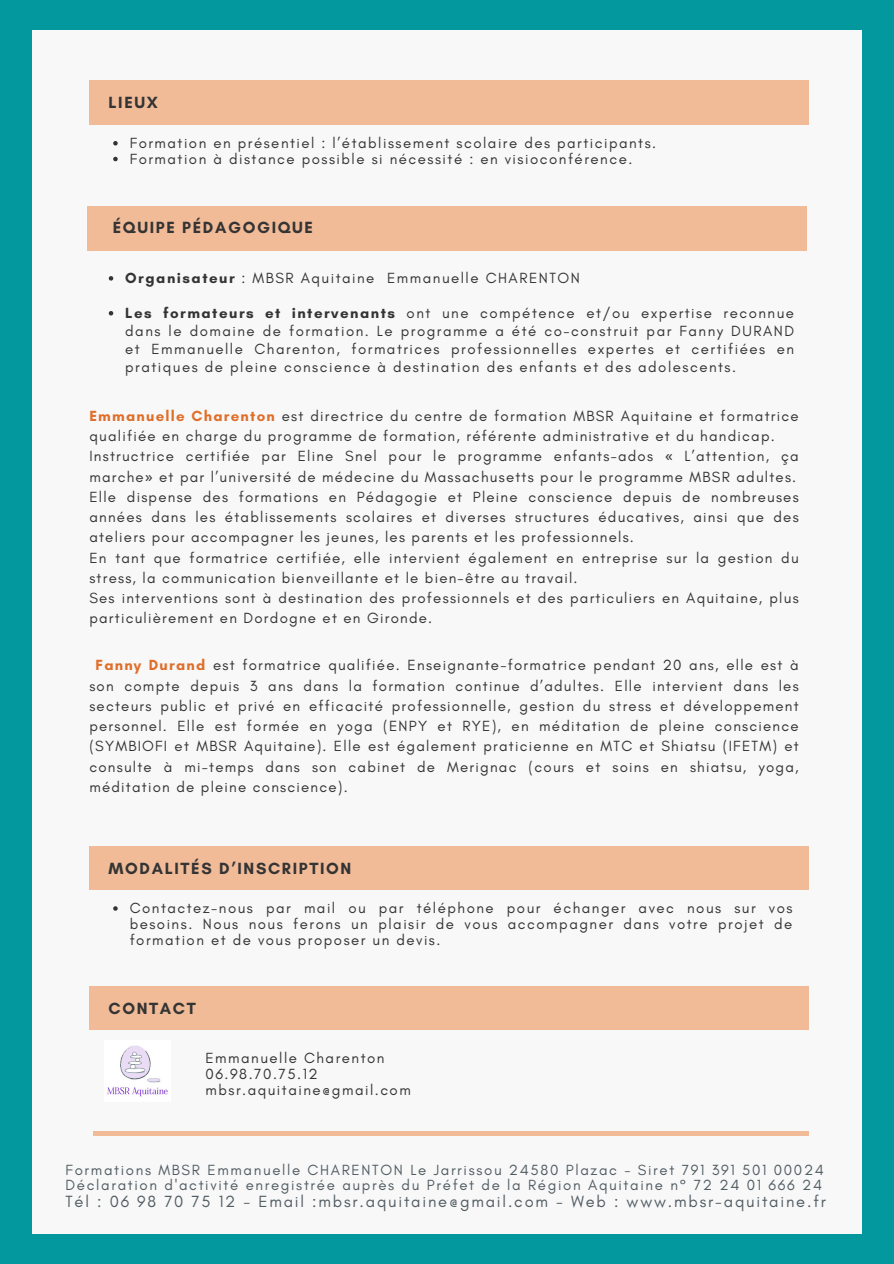
<style>
.page{position:relative;width:894px;height:1264px;background:#fff}
.page>*{position:absolute;margin:0;border:0;box-sizing:border-box;transform-origin:0 0}
.t1{font:16.5px "Glacial Indifference";letter-spacing:.11em;color:#515d63}
.t2{font:700 16.5px "Glacial Indifference";letter-spacing:.1em;color:#343434}
.t3{font:15px/20.2px "Glacial Indifference";letter-spacing:.08em;color:#343434;text-align:justify}
.t4{font:15px "Glacial Indifference";letter-spacing:.1em;color:#343434}
.t5{font:15px "Glacial Indifference";letter-spacing:.11em;color:#515d63}
.s1{font-weight:700}
.s2{font-weight:700;color:#df6f2a}
.s3{font-family:"Noto Sans"}
</style>
<div class="page">
<div style="left:0;top:0;width:893px;height:1263px;background:#03989e"></div>
<div style="left:33px;top:30px;width:828px;height:1203px;background:#f8f8f8"></div>
<div style="left:89px;top:81px;width:719px;height:44px;background:#f1bb98"></div>
<svg style="left:113px;top:141px;width:5px;height:4px"></svg>
<svg style="left:113px;top:157px;width:5px;height:4px"></svg>
<hr style="left:94px;top:1131px;width:714px;height:4px;background:#f1bb98">
<img style="left:107px;top:1046px;width:61px;height:51px">
<div style="left:87px;top:206px;width:719px;height:44px;background:#f1bb98"></div>
<svg style="left:109px;top:276px;width:4px;height:4px"></svg>
<svg style="left:109px;top:311px;width:4px;height:4px"></svg>
<div style="left:89px;top:846px;width:719px;height:44px;background:#f1bb98"></div>
<svg style="left:113px;top:906px;width:5px;height:4px"></svg>
<div style="left:89px;top:986px;width:719px;height:43px;background:#f1bb98"></div>
<p class="t2" style="left:108px;top:93px;width:51px">LIEUX</p>
<p class="t4" style="left:130px;top:133px;width:528px">Formation en présentiel : l’établissement scolaire des participants.</p>
<p class="t4" style="left:130px;top:149px;width:504px">Formation à distance possible si nécessité : en visioconférence.</p>
<p class="t2" style="left:113px;top:217px;width:202px">ÉQUIPE PÉDAGOGIQUE</p>
<p class="t4" style="left:125px;top:268px;width:456px"><span class="s1">Organisateur</span> : MBSR Aquitaine Emmanuelle CHARENTON</p>
<p class="t3" style="left:125px;top:303px;width:670px;line-height:18px"><span class="s1">Les formateurs et intervenants</span> ont une compétence et/ou expertise reconnue dans le domaine de formation. Le programme a été co-construit par Fanny DURAND et Emmanuelle Charenton, formatrices professionnelles expertes et certifiées en pratiques de pleine conscience à destination des enfants et des adolescents.</p>
<p class="t3" style="left:89px;top:405px;width:710px"><span class="s2">Emmanuelle Charenton</span> est directrice du centre de formation MBSR Aquitaine et formatrice qualifiée en charge du programme de formation, référente administrative et du handicap.</p>
<p class="t3" style="left:89px;top:446px;width:710px">Instructrice certifiée par Eline Snel pour le programme enfants-ados <span class="s3">«</span> L’attention, ça marche<span class="s3">»</span> et par l’université de médecine du Massachusetts pour le programme MBSR adultes.</p>
<p class="t3" style="left:89px;top:486px;width:710px">Elle dispense des formations en Pédagogie et Pleine conscience depuis de nombreuses années dans les établissements scolaires et diverses structures éducatives, ainsi que des ateliers pour accompagner les jeunes, les parents et les professionnels.</p>
<p class="t3" style="left:89px;top:547px;width:710px">En tant que formatrice certifiée, elle intervient également en entreprise sur la gestion du stress, la communication bienveillante et le bien-être au travail.</p>
<p class="t3" style="left:89px;top:587px;width:710px">Ses interventions sont à destination des professionnels et des particuliers en Aquitaine, plus particulièrement en Dordogne et en Gironde.</p>
<p class="t3" style="left:89px;top:655px;width:710px;text-indent:6px"><span class="s2">Fanny Durand</span> est formatrice qualifiée. Enseignante-formatrice pendant 20 ans, elle est à son compte depuis 3 ans dans la formation continue d’adultes. Elle intervient dans les secteurs public et privé en efficacité professionnelle, gestion du stress et développement personnel. Elle est formée en yoga (ENPY et RYE), en méditation de pleine conscience (SYMBIOFI et MBSR Aquitaine). Elle est également praticienne en MTC et Shiatsu (IFETM) et consulte à mi-temps dans son cabinet de Merignac (cours et soins en shiatsu, yoga, méditation de pleine conscience).</p>
<p class="t2" style="left:108px;top:857px;width:244px">MODALITÉS D’INSCRIPTION</p>
<p class="t3" style="left:130px;top:899px;width:664px;line-height:15.8px">Contactez-nous par mail ou par téléphone pour échanger avec nous sur vos besoins. Nous nous ferons un plaisir de vous accompagner dans votre projet de formation et de vous proposer un devis.</p>
<p class="t2" style="left:108px;top:997px;width:89px">CONTACT</p>
<p class="t4" style="left:205px;top:1048px;width:180px">Emmanuelle Charenton</p>
<h1 class="t3" style="left:205px;top:1063px;width:114px">06.98.70.75.12</h1>
<p class="t4" style="left:205px;top:1080px;width:207px">mbsr.aquitaine@gmail.com</p>
<p class="t5" style="left:65px;top:1160px;width:759px">Formations MBSR Emmanuelle CHARENTON Le Jarrissou 24580 Plazac - Siret 791 391 501 00024</p>
<p class="t5" style="left:65px;top:1176px;width:758px">Déclaration d'activité enregistrée auprès du Préfet de la Région Aquitaine n° 72 24 01 666 24</p>
<p class="t1" style="left:65px;top:1191px;width:761px">Tél : 06 98 70 75 12 - Email :mbsr.aquitaine@gmail.com - Web : www.mbsr-aquitaine.fr</p>
</div>
